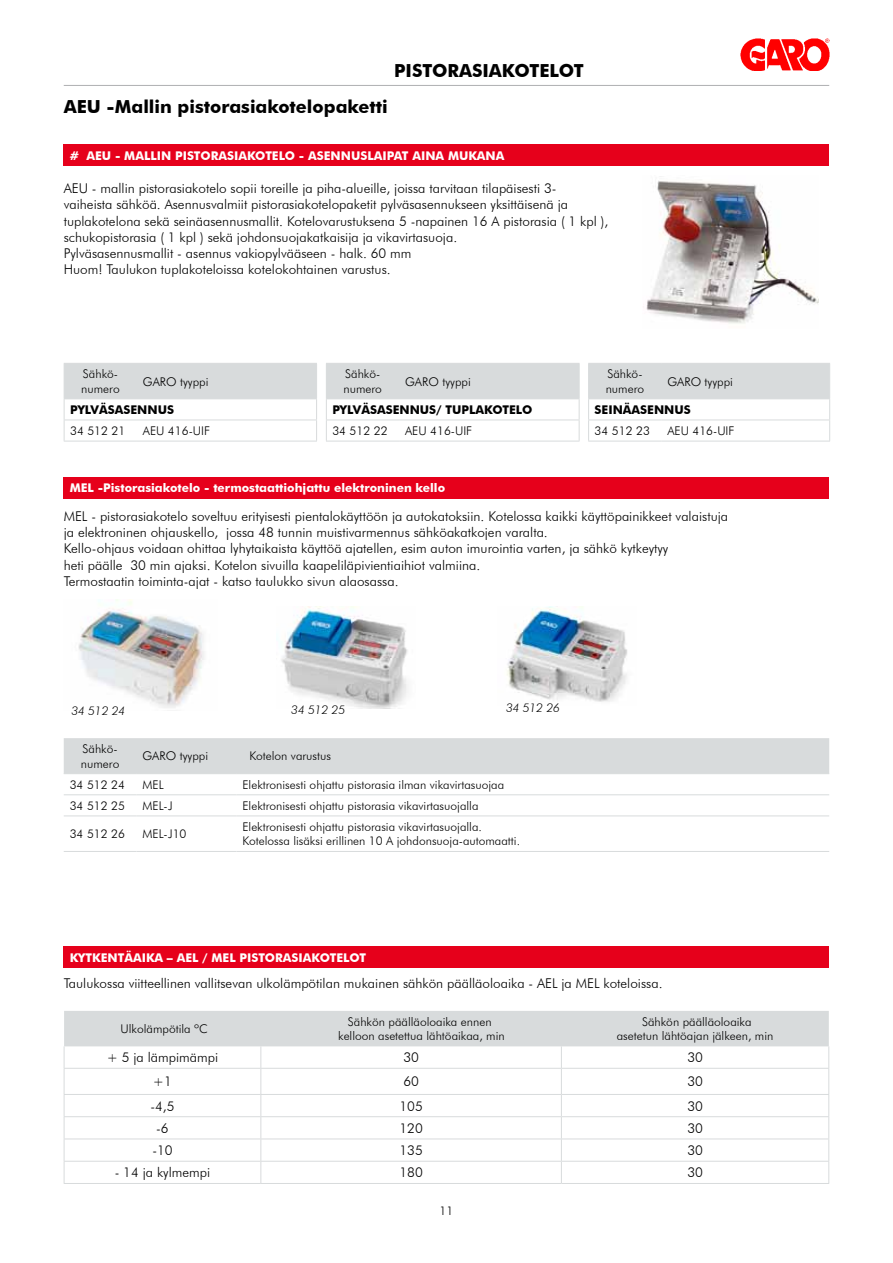
<style>
.page{position:relative;width:893px;height:1263px;background:#fff}
.page>*{position:absolute;margin:0;border:0;box-sizing:border-box;transform-origin:0 0}
.t1{font:700 18px "Futura BT";color:#000}
.t2{font:300 13.5px/16.2px "Futura BT";color:#000}
.t3{font:300 12px/14.4px "Futura BT";color:#000}
.t4{font:700 12px "Futura BT";color:#fff}
.t5{font:700 12px "Futura BT";color:#000}
.t6{font:italic 300 12px "Futura BT";color:#000}
</style>
<div class="page">
<img style="left:741px;top:38px;width:88px;height:33px">
<hr style="left:64px;top:85px;width:765px;height:1px;background:#aeafb2">
<img style="left:78px;top:600px;width:126px;height:108px">
<div style="left:64px;top:145px;width:765px;height:21px;background:#e6001b"></div>
<img style="left:646px;top:176px;width:173px;height:148px">
<svg style="left:64px;top:363px;width:253px;height:78px"></svg>
<hr style="left:64px;top:441px;width:73px;height:1px;background:#d8dbdc">
<hr style="left:137px;top:441px;width:180px;height:1px;background:#d8dbdc">
<svg style="left:326px;top:363px;width:254px;height:78px"></svg>
<hr style="left:326px;top:441px;width:73px;height:1px;background:#d8dbdc">
<hr style="left:399px;top:441px;width:180px;height:1px;background:#d8dbdc">
<svg style="left:588px;top:363px;width:242px;height:78px"></svg>
<hr style="left:588px;top:441px;width:73px;height:1px;background:#d8dbdc">
<hr style="left:661px;top:441px;width:169px;height:1px;background:#d8dbdc">
<div style="left:64px;top:477px;width:765px;height:21px;background:#e6001b"></div>
<img style="left:281px;top:606px;width:127px;height:103px">
<div style="left:64px;top:738px;width:765px;height:35px;background:#d8dbdc"></div>
<hr style="left:64px;top:773px;width:72px;height:1px;background:#d8dbdc">
<hr style="left:136px;top:773px;width:100px;height:1px;background:#d8dbdc">
<hr style="left:236px;top:773px;width:593px;height:1px;background:#d8dbdc">
<hr style="left:64px;top:794px;width:72px;height:1px;background:#d8dbdc">
<hr style="left:136px;top:794px;width:100px;height:1px;background:#d8dbdc">
<hr style="left:236px;top:794px;width:593px;height:1px;background:#d8dbdc">
<hr style="left:64px;top:815px;width:72px;height:1px;background:#d8dbdc">
<hr style="left:136px;top:815px;width:100px;height:1px;background:#d8dbdc">
<hr style="left:236px;top:815px;width:593px;height:1px;background:#d8dbdc">
<hr style="left:64px;top:851px;width:72px;height:1px;background:#d8dbdc">
<hr style="left:136px;top:851px;width:100px;height:1px;background:#d8dbdc">
<hr style="left:236px;top:851px;width:593px;height:1px;background:#d8dbdc">
<div style="left:64px;top:947px;width:765px;height:21px;background:#e6001b"></div>
<svg style="left:64px;top:1011px;width:765px;height:172px"></svg>
<hr style="left:64px;top:1183px;width:197px;height:1px;background:#d8dbdc">
<hr style="left:261px;top:1183px;width:300px;height:1px;background:#d8dbdc">
<hr style="left:561px;top:1183px;width:268px;height:1px;background:#d8dbdc">
<img style="left:507px;top:606px;width:120px;height:96px">
<h1 class="t1" style="left:394px;top:60px;width:191px">PISTORASIAKOTELOT</h1>
<h1 class="t1" style="left:64px;top:96px;width:326px">AEU -Mallin pistorasiakotelopaketti</h1>
<p class="t4" style="left:70px;top:148px;width:436px"># AEU - MALLIN PISTORASIAKOTELO - ASENNUSLAIPAT AINA MUKANA</p>
<p class="t2" style="left:64px;top:180px;width:546px">AEU - mallin pistorasiakotelo sopii toreille ja piha-alueille, joissa tarvitaan tilapäisesti 3- vaiheista sähköä. Asennusvalmiit pistorasiakotelopaketit pylväsasennukseen yksittäisenä ja tuplakotelona sekä seinäasennusmallit. Kotelovarustuksena 5 -napainen 16 A pistorasia ( 1 kpl ), schukopistorasia ( 1 kpl ) sekä johdonsuojakatkaisija ja vikavirtasuoja.<br>Pylväsasennusmallit - asennus vakiopylvääseen - halk. 60 mm<br>Huom! Taulukon tuplakoteloissa kotelokohtainen varustus.</p>
<p class="t3" style="left:81px;top:367px;width:40px">Sähkö&shy;numero</p>
<p class="t3" style="left:143px;top:374px;width:67px">GARO tyyppi</p>
<p class="t5" style="left:70px;top:402px;width:105px">PYLVÄSASENNUS</p>
<p class="t3" style="left:70px;top:423px;width:57px">34 512 21</p>
<p class="t3" style="left:143px;top:423px;width:69px">AEU 416-UIF</p>
<p class="t3" style="left:343px;top:367px;width:40px">Sähkö&shy;numero</p>
<p class="t3" style="left:405px;top:374px;width:67px">GARO tyyppi</p>
<p class="t5" style="left:332px;top:402px;width:202px">PYLVÄSASENNUS/ TUPLAKOTELO</p>
<p class="t3" style="left:332px;top:423px;width:57px">34 512 22</p>
<p class="t3" style="left:405px;top:423px;width:69px">AEU 416-UIF</p>
<p class="t4" style="left:70px;top:481px;width:377px">MEL -Pistorasiakotelo - termostaattiohjattu elektroninen kello</p>
<p class="t3" style="left:606px;top:367px;width:40px">Sähkö&shy;numero</p>
<p class="t3" style="left:667px;top:374px;width:67px">GARO tyyppi</p>
<p class="t5" style="left:595px;top:402px;width:98px">SEINÄASENNUS</p>
<p class="t3" style="left:595px;top:423px;width:57px">34 512 23</p>
<p class="t3" style="left:667px;top:423px;width:69px">AEU 416-UIF</p>
<p class="t2" style="left:64px;top:508px;width:666px">MEL - pistorasiakotelo soveltuu erityisesti pientalokäyttöön ja autokatoksiin. Kotelossa kaikki käyttöpainikkeet valaistuja ja elektroninen ohjauskello, jossa 48 tunnin muistivarmennus sähköakatkojen varalta.<br>Kello-ohjaus voidaan ohittaa lyhytaikaista käyttöä ajatellen, esim auton imurointia varten, ja sähkö kytkeytyy<br>heti päälle 30 min ajaksi. Kotelon sivuilla kaapeliläpivientiaihiot valmiina.<br>Termostaatin toiminta-ajat - katso taulukko sivun alaosassa.</p>
<p class="t6" style="left:71px;top:703px;width:55px">34 512 24</p>
<p class="t6" style="left:291px;top:702px;width:55px">34 512 25</p>
<p class="t6" style="left:506px;top:701px;width:55px">34 512 26</p>
<p class="t3" style="left:81px;top:742px;width:40px">Sähkö&shy;numero</p>
<p class="t3" style="left:142px;top:749px;width:67px">GARO tyyppi</p>
<p class="t3" style="left:249px;top:749px;width:83px">Kotelon varustus</p>
<p class="t3" style="left:70px;top:777px;width:57px">34 512 24</p>
<p class="t3" style="left:142px;top:777px;width:23px">MEL</p>
<p class="t3" style="left:242px;top:777px;width:263px">Elektronisesti ohjattu pistorasia ilman vikavirtasuojaa</p>
<p class="t3" style="left:70px;top:798px;width:57px">34 512 25</p>
<p class="t3" style="left:142px;top:798px;width:32px">MEL-J</p>
<p class="t3" style="left:242px;top:798px;width:238px">Elektronisesti ohjattu pistorasia vikavirtasuojalla</p>
<p class="t3" style="left:70px;top:827px;width:57px">34 512 26</p>
<p class="t3" style="left:142px;top:827px;width:46px">MEL-J10</p>
<p class="t3" style="left:242px;top:819px;width:279px">Elektronisesti ohjattu pistorasia vikavirtasuojalla.<br>Kotelossa lisäksi erillinen 10 A johdonsuoja-automaatti.</p>
<p class="t4" style="left:70px;top:950px;width:298px">KYTKENTÄAIKA – AEL / MEL PISTORASIAKOTELOT</p>
<p class="t2" style="left:64px;top:975px;width:600px">Taulukossa viitteellinen vallitsevan ulkolämpötilan mukainen sähkön päälläoloaika - AEL ja MEL koteloissa.</p>
<p class="t3" style="left:121px;top:1022px;width:89px">Ulkolämpötila ºC</p>
<p class="t3" style="left:338px;top:1014px;width:168px;text-align:center">Sähkön päälläoloaika ennen kelloon asetettua lähtöaikaa, min</p>
<p class="t3" style="left:617px;top:1014px;width:158px;text-align:center">Sähkön päälläoloaika<br>asetetun lähtöajan jälkeen, min</p>
<p class="t2" style="left:107px;top:1049px;width:113px">+ 5 ja lämpimämpi</p>
<p class="t2" style="left:403px;top:1049px;width:17px">30</p>
<p class="t2" style="left:687px;top:1049px;width:17px">30</p>
<p class="t2" style="left:153px;top:1073px;width:21px">+1</p>
<p class="t2" style="left:403px;top:1073px;width:17px">60</p>
<p class="t2" style="left:687px;top:1073px;width:17px">30</p>
<p class="t2" style="left:150px;top:1098px;width:26px">-4,5</p>
<p class="t2" style="left:399px;top:1098px;width:25px">105</p>
<p class="t2" style="left:687px;top:1098px;width:17px">30</p>
<p class="t2" style="left:156px;top:1120px;width:14px">-6</p>
<p class="t2" style="left:399px;top:1120px;width:25px">120</p>
<p class="t2" style="left:687px;top:1120px;width:17px">30</p>
<p class="t2" style="left:152px;top:1142px;width:22px">-10</p>
<p class="t2" style="left:399px;top:1142px;width:25px">135</p>
<p class="t2" style="left:687px;top:1142px;width:17px">30</p>
<p class="t2" style="left:115px;top:1164px;width:97px">- 14 ja kylmempi</p>
<p class="t2" style="left:399px;top:1164px;width:25px">180</p>
<p class="t2" style="left:687px;top:1164px;width:17px">30</p>
<p class="t3" style="left:440px;top:1203px;width:15px">11</p>
</div>
